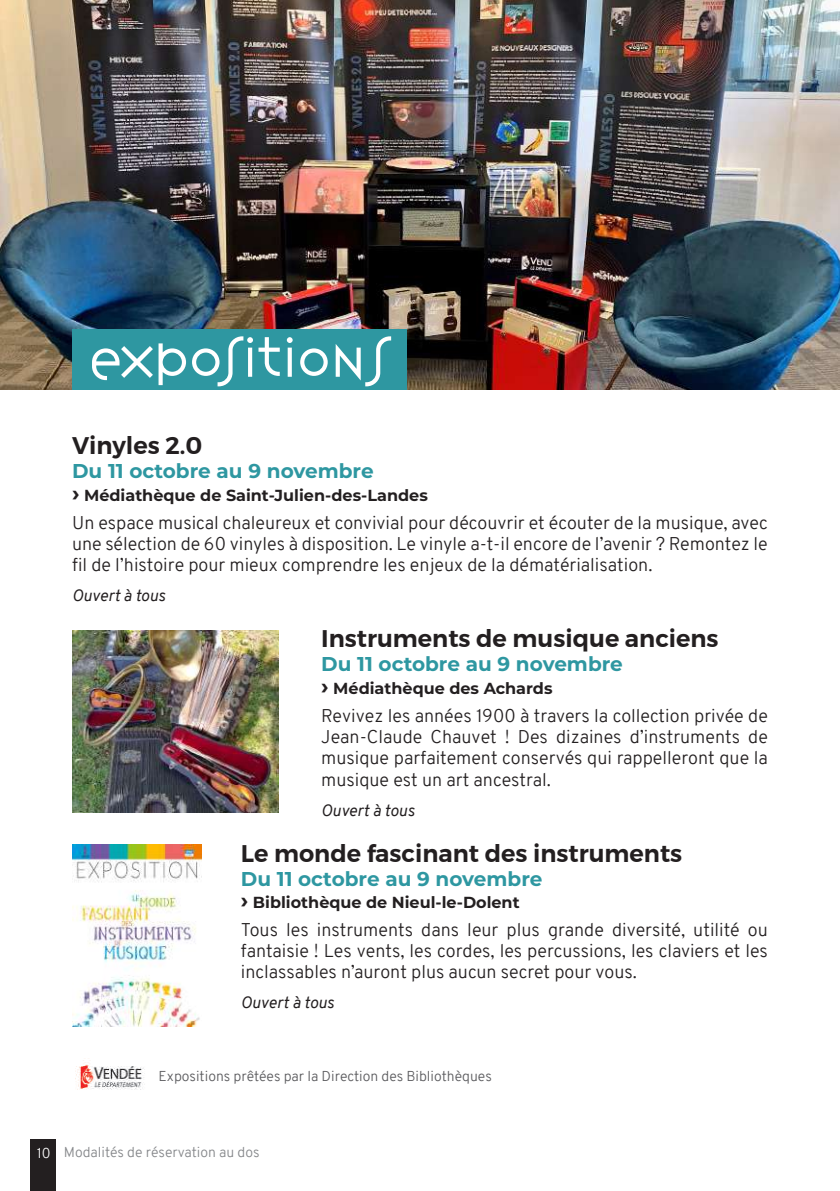
<style>
.page{position:relative;width:840px;height:1191px;background:#fff}
.page>*{position:absolute;margin:0;border:0;box-sizing:border-box;transform-origin:0 0}
.t1{font:300 50px "Variex OT";color:#fff}
.t2{font:600 24px "Montserrat";color:#231f20}
.t3{font:700 20px "Montserrat";color:#2e97a1}
.t4{font:300 18px/21.2px "Overpass";color:#231f20;text-align:justify}
.t5{font:700 16px "Montserrat";color:#231f20}
.t6{font:italic 16px "Overpass";color:#231f20}
.t7{font:300 14px "Overpass";color:#5a5a5d}
.t8{font:300 14px "Overpass";color:#848689}
.s1{font-size:22px}
.s2{color:#fff}
</style>
<div class="page">
<div style="left:30px;top:1139px;width:25px;height:52px;background:#231f20"></div>
<img style="left:0;top:0;width:839px;height:390px">
<div style="left:72px;top:329px;width:334px;height:61px;background:#2e97a1"></div>
<img style="left:72px;top:844px;width:129px;height:182px">
<img style="left:73px;top:631px;width:206px;height:181px">
<img style="left:75px;top:1060px;width:70px;height:30px">
<h1 class="t1" style="left:89px;top:323px;width:303px">EXPOSITIONS</h1>
<h2 class="t2" style="left:72px;top:427px;width:132px">Vinyles 2.0</h2>
<p class="t3" style="left:72px;top:457px;width:303px">Du 11 octobre au 9 novembre</p>
<p class="t5" style="left:72px;top:483px;width:357px"><span class="s1">›</span> Médiathèque de Saint-Julien-des-Landes</p>
<p class="t4" style="left:72px;top:512px;width:697px">Un espace musical chaleureux et convivial pour découvrir et écouter de la musique, avec une sélection de 60 vinyles à disposition. Le vinyle a-t-il encore de l’avenir ? Remontez le fil de l’histoire pour mieux comprendre les enjeux de la dématérialisation.</p>
<p class="t6" style="left:72px;top:584px;width:95px">Ouvert à tous</p>
<h2 class="t2" style="left:321px;top:619px;width:398px">Instruments de musique anciens</h2>
<p class="t3" style="left:321px;top:649px;width:303px">Du 11 octobre au 9 novembre</p>
<p class="t5" style="left:321px;top:676px;width:233px"><span class="s1">›</span> Médiathèque des Achards</p>
<p class="t4" style="left:321px;top:704px;width:448px">Revivez les années 1900 à travers la collection privée de Jean-Claude Chauvet ! Des dizaines d’instruments de musique parfaitement conservés qui rappelleront que la musique est un art ancestral.</p>
<p class="t6" style="left:321px;top:798px;width:95px">Ouvert à tous</p>
<h2 class="t2" style="left:241px;top:834px;width:442px">Le monde fascinant des instruments</h2>
<p class="t3" style="left:241px;top:864px;width:303px">Du 11 octobre au 9 novembre</p>
<p class="t5" style="left:241px;top:890px;width:280px"><span class="s1">›</span> Bibliothèque de Nieul-le-Dolent</p>
<p class="t4" style="left:241px;top:919px;width:528px">Tous les instruments dans leur plus grande diversité, utilité ou fantaisie ! Les vents, les cordes, les percussions, les claviers et les inclassables n’auront plus aucun secret pour vous.</p>
<p class="t6" style="left:241px;top:991px;width:95px">Ouvert à tous</p>
<p class="t7" style="left:158px;top:1065px;width:334px">Expositions prêtées par la Direction des Bibliothèques</p>
<p class="t8" style="left:37px;top:1141px;width:224px"><span class="s2">10</span> Modalités de réservation au dos</p>
</div>
